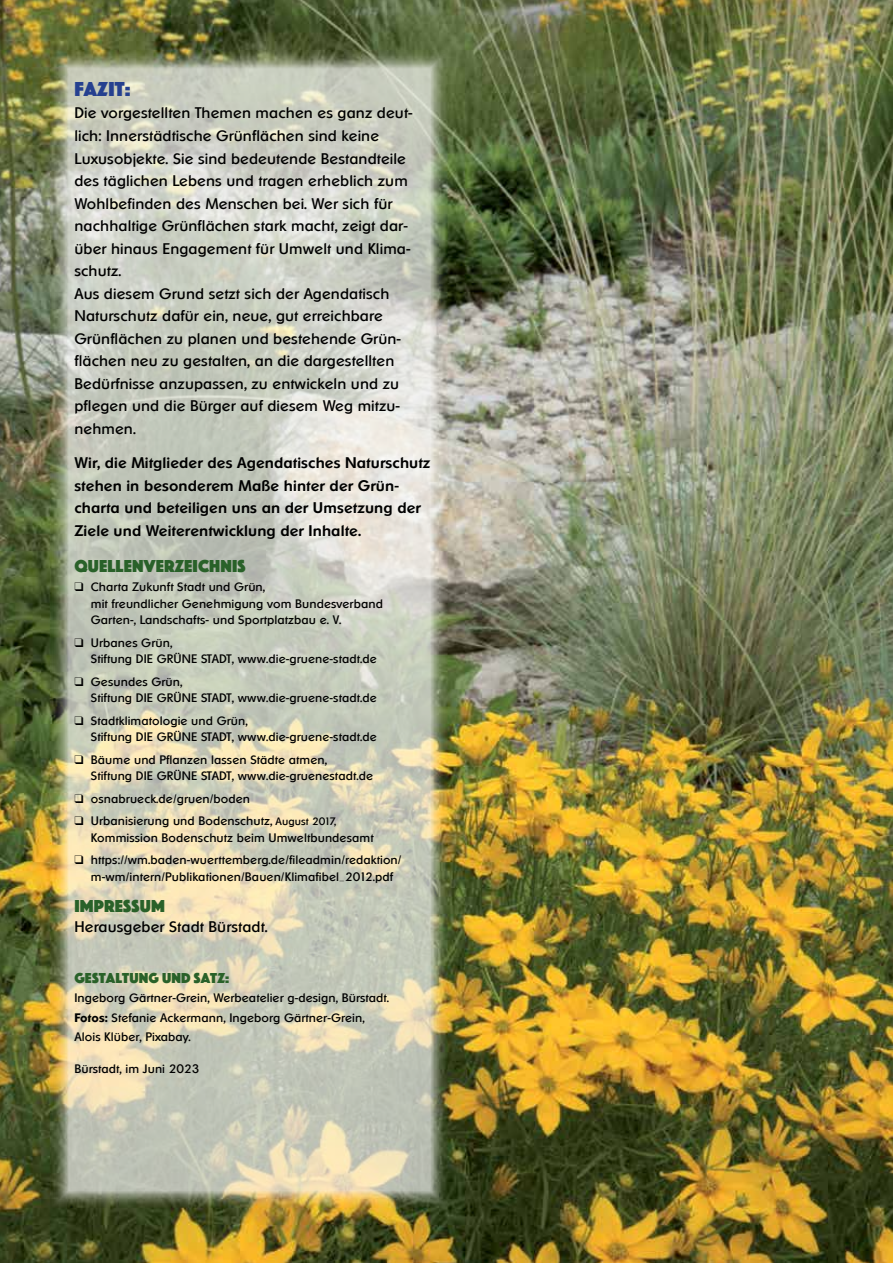
<style>
.page{position:relative;width:893px;height:1263px;background:#fff}
.page>*{position:absolute;margin:0;border:0;box-sizing:border-box;transform-origin:0 0}
.t1{font:21px "Phosphate Solid";letter-spacing:.01em;color:#25408f}
.t2{font:18px "Phosphate Solid";letter-spacing:.01em;color:#296129}
.t3{font:15px/22.5px "Ornitons";letter-spacing:.01em;color:#000}
.t4{font:500 15px/22.5px "Ornitons";letter-spacing:.01em;color:#000}
.t5{font:15px "Phosphate Solid";letter-spacing:.01em;color:#296129}
.t6{font:12px/16.5px "Ornitons";letter-spacing:.01em;color:#000}
.s1{font-size:10.5px}
.s2{font-weight:600}
</style>
<div class="page">
<img style="left:0;top:0;width:893px;height:1263px">
<img style="left:35px;top:35px;width:430px;height:1190px">
<h1 class="t1" style="left:74px;top:74px;width:58px">FAZIT:</h1>
<p class="t3" style="left:74px;top:102px;width:340px">Die vorgestellten Themen machen es ganz deut&shy;lich: Innerstädtische Grünflächen sind keine Luxusobjekte. Sie sind bedeutende Bestandteile des täglichen Lebens und tragen erheblich zum Wohlbefinden des Menschen bei. Wer sich für nachhaltige Grünflächen stark macht, zeigt dar&shy;über hinaus Engagement für Umwelt und Klima&shy;schutz.<br>Aus diesem Grund setzt sich der Agendatisch Naturschutz dafür ein, neue, gut erreichbare Grünflächen zu planen und bestehende Grün&shy;flächen neu zu gestalten, an die dargestellten Bedürfnisse anzupassen, zu entwickeln und zu pflegen und die Bürger auf diesem Weg mitzu&shy;nehmen.</p>
<p class="t4" style="left:74px;top:451px;width:358px">Wir, die Mitglieder des Agendatisches Naturschutz stehen in besonderem Maße hinter der Grün&shy;charta und beteiligen uns an der Umsetzung der Ziele und Weiterentwicklung der Inhalte.</p>
<h2 class="t2" style="left:74px;top:553px;width:173px">QUELLENVERZEICHNIS</h2>
<p class="t6" style="left:91px;top:578px;width:294px;text-indent:-16px">❑ Charta Zukunft Stadt und Grün,<br>mit freundlicher Genehmigung vom Bundesverband<br>Garten-, Landschafts- und Sportplatzbau e. V.</p>
<p class="t6" style="left:91px;top:634px;width:287px;text-indent:-16px">❑ Urbanes Grün,<br>Stiftung DIE GRÜNE STADT, www.die-gruene-stadt.de</p>
<p class="t6" style="left:91px;top:673px;width:287px;text-indent:-16px">❑ Gesundes Grün,<br>Stiftung DIE GRÜNE STADT, www.die-gruene-stadt.de</p>
<p class="t6" style="left:91px;top:712px;width:287px;text-indent:-16px">❑ Stadtklimatologie und Grün,<br>Stiftung DIE GRÜNE STADT, www.die-gruene-stadt.de</p>
<p class="t6" style="left:91px;top:751px;width:284px;text-indent:-16px">❑ Bäume und Pflanzen lassen Städte atmen,<br>Stiftung DIE GRÜNE STADT, www.die-gruenestadt.de</p>
<p class="t6" style="left:74px;top:790px;width:177px">❑ osnabrueck.de/gruen/boden</p>
<p class="t6" style="left:91px;top:812px;width:284px;text-indent:-16px">❑ Urbanisierung und Bodenschutz, <span class="s1">August 2017,<br></span>Kommission Bodenschutz beim Umweltbundesamt</p>
<p class="t6" style="left:91px;top:851px;width:312px;text-indent:-16px">❑ https://wm.baden-wuerttemberg.de/fileadmin/redaktion/ m-wm/intern/Publikationen/Bauen/Klimafibel_2012.pdf</p>
<h2 class="t2" style="left:74px;top:893px;width:92px">IMPRESSUM</h2>
<p class="t3" style="left:74px;top:915px;width:195px">Herausgeber Stadt Bürstadt.</p>
<p class="t5" style="left:74px;top:967px;width:157px">GESTALTUNG UND SATZ:</p>
<p class="t6" style="left:74px;top:988px;width:316px;line-height:19.5px">Ingeborg Gärtner-Grein, Werbeatelier g-design, Bürstadt.<br><span class="s2">Fotos:</span> Stefanie Ackermann, Ingeborg Gärtner-Grein,<br>Alois Klüber, Pixabay.</p>
<p class="t6" style="left:74px;top:1060px;width:127px">Bürstadt, im Juni 2023</p>
</div>
